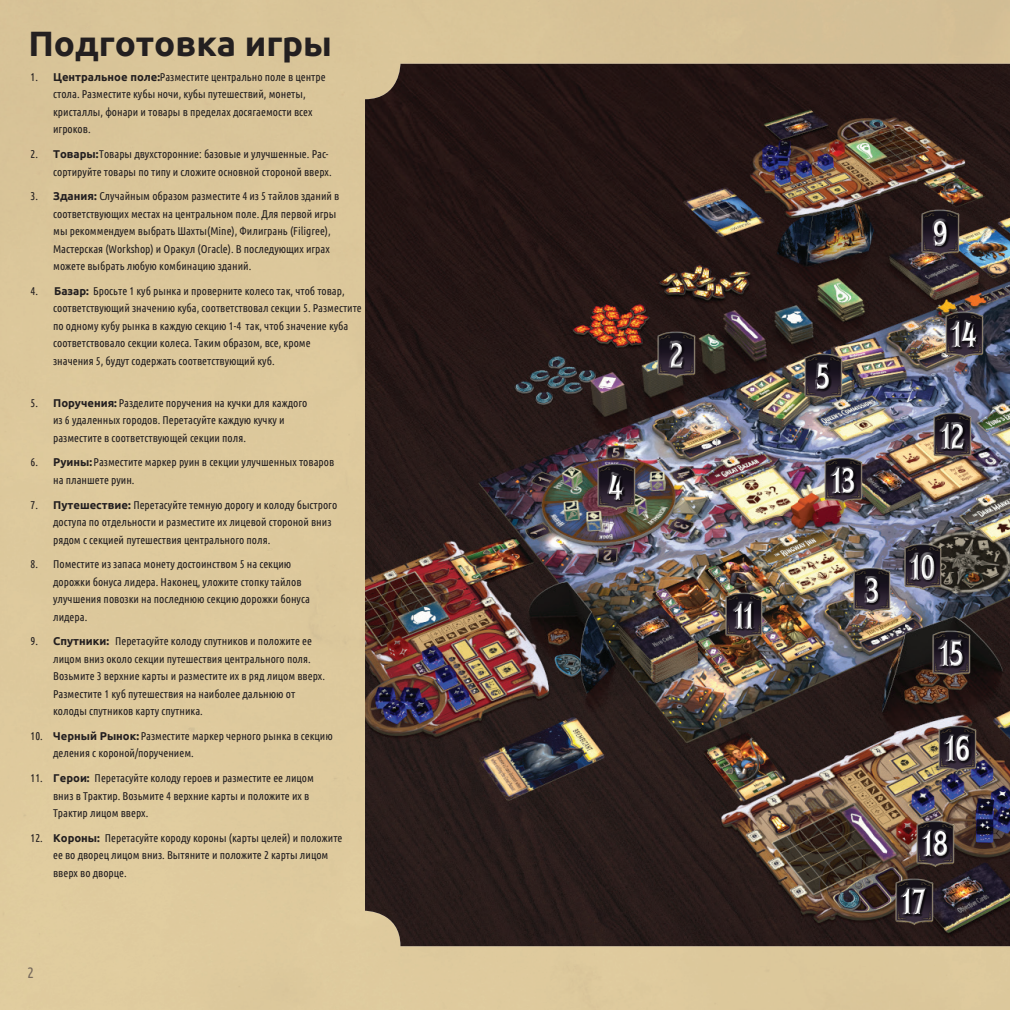
<style>
.page{position:relative;width:1010px;height:1010px;background:#fff}
.page>*{position:absolute;margin:0;border:0;box-sizing:border-box;transform-origin:0 0}
.t1{font:35.5px "Herschel Butter";color:#fff}
.t2{font:700 35px "Ubuntu";letter-spacing:.005em;color:#231f20}
.t3{font:15px "Ubuntu Condensed";color:#776a5c}
.t4{font:11.25px/17.5px "Ubuntu Condensed";letter-spacing:.005em;color:#231f20}
.s1{font-family:"Ubuntu";font-weight:700}
</style>
<div class="page">
<img style="left:365px;top:64px;width:645px;height:882px">
<img style="left:651px;top:328px;width:50px;height:51px">
<div style="left:668px;top:340px;width:17px;height:28px;background:#fff;opacity:.75"></div>
<div style="left:668px;top:344px;width:17px;height:26px;background:#231f20;opacity:.75"></div>
<img style="left:846px;top:564px;width:51px;height:51px">
<div style="left:864px;top:576px;width:16px;height:27px;background:#fff;opacity:.75"></div>
<div style="left:864px;top:580px;width:16px;height:25px;background:#231f20;opacity:.75"></div>
<img style="left:590px;top:461px;width:51px;height:50px">
<div style="left:607px;top:472px;width:19px;height:28px;background:#fff;opacity:.75"></div>
<div style="left:607px;top:475px;width:19px;height:27px;background:#231f20;opacity:.75"></div>
<img style="left:797px;top:350px;width:51px;height:51px">
<div style="left:817px;top:363px;width:15px;height:29px;background:#332837"></div>
<div style="left:815px;top:362px;width:17px;height:28px;background:#fff;opacity:.75"></div>
<div style="left:815px;top:364px;width:17px;height:27px;background:#231f20;opacity:.75"></div>
<img style="left:817px;top:454px;width:51px;height:51px">
<div style="left:831px;top:468px;width:26px;height:28px;background:#302635"></div>
<div style="left:830px;top:466px;width:27px;height:28px;background:#fff;opacity:.75"></div>
<div style="left:830px;top:468px;width:27px;height:27px;background:#231f20;opacity:.75"></div>
<img style="left:938px;top:308px;width:51px;height:51px">
<div style="left:951px;top:321px;width:27px;height:29px;background:#322737"></div>
<div style="left:950px;top:319px;width:29px;height:29px;background:#fff;opacity:.75"></div>
<div style="left:950px;top:322px;width:29px;height:27px;background:#231f20;opacity:.75"></div>
<img style="left:926px;top:627px;width:50px;height:51px">
<div style="left:939px;top:640px;width:26px;height:29px;background:#312736"></div>
<div style="left:937px;top:639px;width:28px;height:28px;background:#fff;opacity:.75"></div>
<div style="left:937px;top:641px;width:28px;height:27px;background:#231f20;opacity:.75"></div>
<img style="left:888px;top:875px;width:51px;height:51px">
<div style="left:900px;top:887px;width:27px;height:28px;background:#fff;opacity:.75"></div>
<div style="left:900px;top:889px;width:27px;height:28px;background:#231f20;opacity:.75"></div>
<img style="left:910px;top:817px;width:50px;height:51px">
<div style="left:923px;top:830px;width:27px;height:29px;background:#231f20;opacity:.75"></div>
<div style="left:921px;top:829px;width:28px;height:28px;background:#fff;opacity:.75"></div>
<div style="left:921px;top:830px;width:28px;height:28px;background:#231f20;opacity:.75"></div>
<img style="left:932px;top:722px;width:51px;height:51px">
<div style="left:945px;top:736px;width:27px;height:28px;background:#332837"></div>
<div style="left:943px;top:734px;width:29px;height:28px;background:#fff;opacity:.75"></div>
<div style="left:943px;top:736px;width:29px;height:27px;background:#231f20;opacity:.75"></div>
<img style="left:915px;top:207px;width:51px;height:50px">
<div style="left:932px;top:219px;width:18px;height:27px;background:#fff;opacity:.75"></div>
<div style="left:932px;top:223px;width:18px;height:25px;background:#231f20;opacity:.75"></div>
<img style="left:897px;top:540px;width:51px;height:51px">
<div style="left:910px;top:554px;width:27px;height:28px;background:#231f20;opacity:.75"></div>
<div style="left:908px;top:552px;width:28px;height:28px;background:#fff;opacity:.75"></div>
<div style="left:908px;top:554px;width:28px;height:28px;background:#231f20;opacity:.75"></div>
<img style="left:718px;top:589px;width:51px;height:51px">
<div style="left:732px;top:601px;width:23px;height:28px;background:#fff;opacity:.75"></div>
<div style="left:732px;top:603px;width:23px;height:28px;background:#231f20;opacity:.75"></div>
<img style="left:927px;top:410px;width:51px;height:51px">
<div style="left:939px;top:422px;width:27px;height:27px;background:#fff;opacity:.75"></div>
<div style="left:939px;top:423px;width:27px;height:28px;background:#231f20;opacity:.75"></div>
<h2 class="t2" style="left:28px;top:24px;width:305px">Подготовка игры</h2>
<p class="t4" style="left:53px;top:68px;width:274px;text-indent:-22px">1. <span class="s1">Центральное поле:</span>Разместите центрально поле в центре стола. Разместите кубы ночи, кубы путешествий, монеты, кристаллы, фонари и товары в пределах досягаемости всех игроков.</p>
<p class="t4" style="left:31px;top:145px;width:302px;text-align:right">2. <span class="s1">Товары:</span>Товары двухсторонние: базовые и улучшенные. Рас&shy;сортируйте товары по типу и сложите основной стороной вверх.</p>
<p class="t4" style="left:53px;top:187px;width:288px;text-indent:-22px">3. <span class="s1">Здания:</span> Случайным образом разместите 4 из 5 тайлов зданий в соответствующих местах на центральном поле. Для первой игры мы рекоммендуем выбрать Шахты(Mine), Филигрань (Filigree), Мастерская (Workshop) и Оракул (Oracle). В последующих играх можете выбрать любую комбинацию зданий.</p>
<p class="t4" style="left:53px;top:282px;width:310px;text-indent:-22px">4. <span class="s1">Базар:</span> Бросьте 1 куб рынка и проверните колесо так, чтоб товар, соответствующий значению куба, соответствовал секции 5. Разместите по одному кубу рынка в каждую секцию 1-4 так, чтоб значение куба соответствовало секции колеса. Таким образом, все, кроме<br>значения 5, будут содержать соответствующий куб.</p>
<p class="t4" style="left:53px;top:394px;width:256px;text-indent:-22px">5. <span class="s1">Поручения:</span>Разделите поручения на кучки для каждого из 6 удаленных городов. Перетасуйте каждую кучку и разместите в соответствующей секции поля.</p>
<p class="t4" style="left:53px;top:453px;width:282px;text-indent:-22px">6. <span class="s1">Руины:</span>Разместите маркер руин в секции улучшенных товаров на планшете руин.</p>
<p class="t4" style="left:53px;top:496px;width:286px;text-indent:-22px">7. <span class="s1">Путешествие:</span> Перетасуйте темную дорогу и колоду быстрого доступа по отдельности и разместите их лицевой стороной вниз рядом с секцией путешествия центрального поля.</p>
<p class="t4" style="left:53px;top:555px;width:258px;text-indent:-22px">8. Поместите из запаса монету достоинством 5 на секцию дорожки бонуса лидера. Наконец, уложите стопку тайлов улучшения повозки на последнюю секцию дорожки бонуса лидера.</p>
<p class="t4" style="left:53px;top:632px;width:273px;text-indent:-22px">9. <span class="s1">Спутники:</span> Перетасуйте колоду спутников и положите ее лицом вниз около секции путешествия центрального поля.<br>Возьмите 3 верхние карты и разместите их в ряд лицом вверх.<br>Разместите 1 куб путешествия на наиболее дальнюю от колоды спутников карту спутника.</p>
<p class="t4" style="left:53px;top:727px;width:281px;text-indent:-22px">10. <span class="s1">Черный Рынок:</span>Разместите маркер черного рынка в секцию деления с короной/поручением.</p>
<p class="t4" style="left:53px;top:769px;width:262px;text-indent:-22px">11. <span class="s1">Герои:</span> Перетасуйте колоду героев и разместите ее лицом вниз в Трактир. Возьмите 4 верхние карты и положите их в<br>Трактир лицом вверх.</p>
<p class="t4" style="left:53px;top:829px;width:291px;text-indent:-22px">12. <span class="s1">Короны:</span> Перетасуйте короду короны (карты целей) и положите ее во дворец лицом вниз. Вытяните и положите 2 карты лицом вверх во дворце.</p>
<h3 class="t3" style="left:28px;top:964px;width:8px">2</h3>
<h1 class="t1" style="left:609px;top:467px;width:16px">4</h1>
<h1 class="t1" style="left:670px;top:334px;width:15px">2</h1>
<h1 class="t1" style="left:734px;top:595px;width:21px">11</h1>
<h1 class="t1" style="left:934px;top:213px;width:16px">9</h1>
<h1 class="t1" style="left:817px;top:356px;width:15px">5</h1>
<h1 class="t1" style="left:832px;top:460px;width:25px">13</h1>
<h1 class="t1" style="left:865px;top:570px;width:15px">3</h1>
<h1 class="t1" style="left:952px;top:314px;width:26px">14</h1>
<h1 class="t1" style="left:941px;top:416px;width:25px">12</h1>
<h1 class="t1" style="left:911px;top:547px;width:26px">10</h1>
<h1 class="t1" style="left:940px;top:633px;width:25px">15</h1>
<h1 class="t1" style="left:946px;top:728px;width:26px">16</h1>
<h1 class="t1" style="left:923px;top:823px;width:27px">18</h1>
<h1 class="t1" style="left:903px;top:881px;width:24px">17</h1>
</div>
